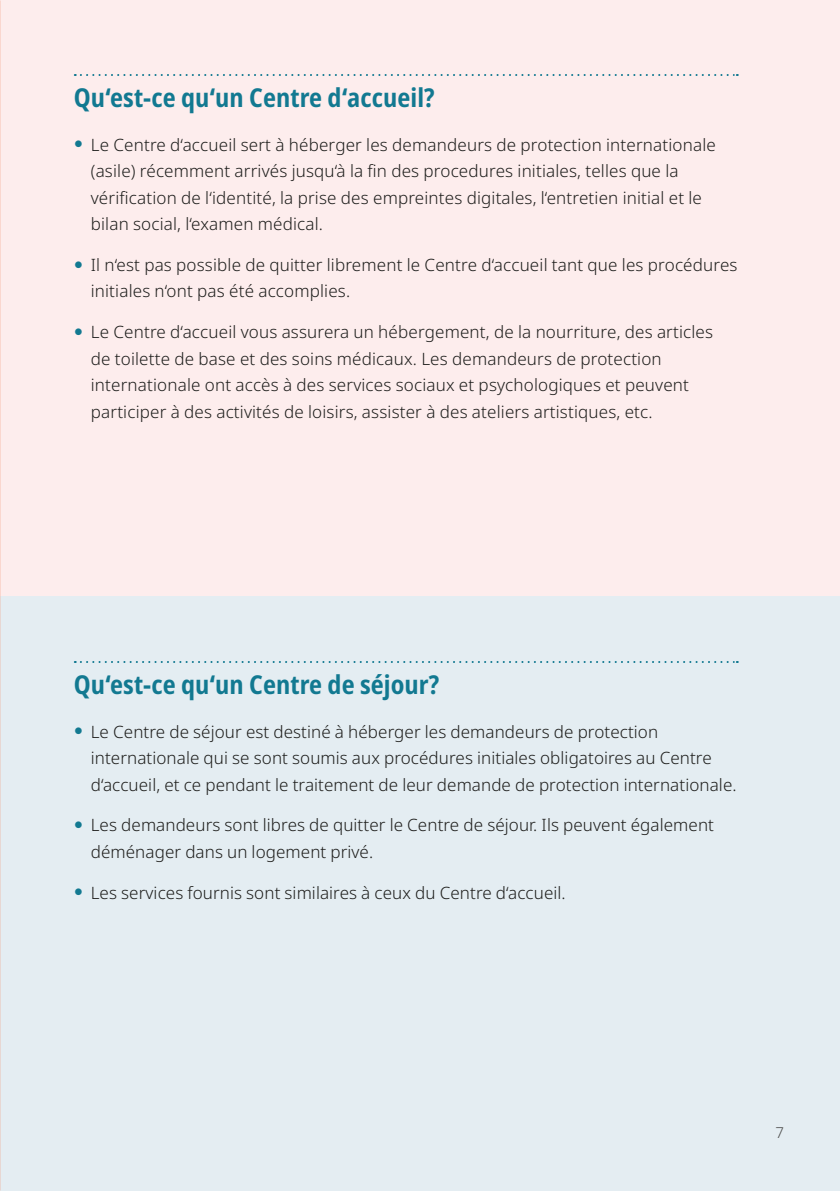
<style>
.page{position:relative;width:840px;height:1191px;background:#fff}
.page>*{position:absolute;margin:0;border:0;box-sizing:border-box;transform-origin:0 0}
.t1{font:700 26px "Noto Sans Condensed";letter-spacing:.005em;color:#127991}
.t2{font:17px/26.6px "Noto Sans";letter-spacing:.01em;color:#1d1d1b}
.t3{font:15px "Noto Sans";color:#4a4a49}
</style>
<div class="page">
<div style="left:0;top:595px;width:839px;height:596px;background:#e4edf2"></div>
<div style="left:0;top:0;width:839px;height:595px;background:#fdeded"></div>
<svg style="left:75px;top:74px;width:662px;height:2px"></svg>
<svg style="left:75px;top:661px;width:662px;height:2px"></svg>
<h1 class="t1" style="left:74px;top:79px;width:362px">Qu‘est-ce qu‘un Centre d‘accueil?</h1>
<p class="t2" style="left:91px;top:132px;width:626px">Le Centre d‘accueil sert à héberger les demandeurs de protection internationale (asile) récemment arrivés jusqu‘à la fin des procedures initiales, telles que la vérification de l‘identité, la prise des empreintes digitales, l‘entretien initial et le bilan social, l‘examen médical.</p>
<p class="t2" style="left:91px;top:252px;width:648px">Il n‘est pas possible de quitter librement le Centre d‘accueil tant que les procédures initiales n‘ont pas été accomplies.</p>
<p class="t2" style="left:91px;top:319px;width:623px">Le Centre d‘accueil vous assurera un hébergement, de la nourriture, des articles de toilette de base et des soins médicaux. Les demandeurs de protection internationale ont accès à des services sociaux et psychologiques et peuvent participer à des activités de loisirs, assister à des ateliers artistiques, etc.</p>
<h1 class="t1" style="left:74px;top:666px;width:367px">Qu‘est-ce qu‘un Centre de séjour?</h1>
<p class="t2" style="left:91px;top:718px;width:647px">Le Centre de séjour est destiné à héberger les demandeurs de protection internationale qui se sont soumis aux procédures initiales obligatoires au Centre d‘accueil, et ce pendant le traitement de leur demande de protection internationale.</p>
<p class="t2" style="left:91px;top:812px;width:624px">Les demandeurs sont libres de quitter le Centre de séjour. Ils peuvent également déménager dans un logement privé.</p>
<p class="t2" style="left:91px;top:879px;width:476px">Les services fournis sont similaires à ceux du Centre d‘accueil.</p>
<p class="t3" style="left:775px;top:1121px;width:10px">7</p>
</div>
